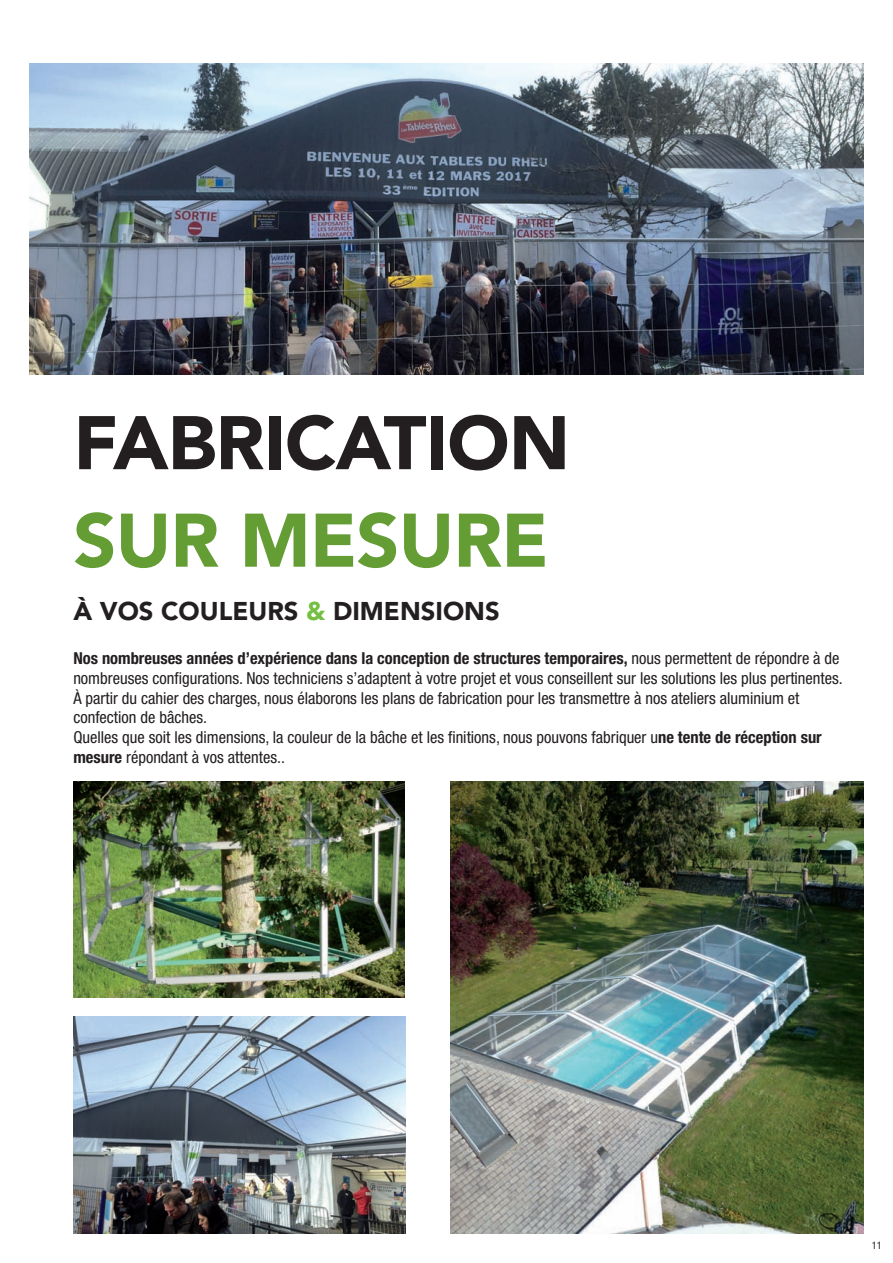
<style>
.page{position:relative;width:893px;height:1263px;background:#fff}
.page>*{position:absolute;margin:0;border:0;box-sizing:border-box;transform-origin:0 0}
.t1{font:900 75px "Avenir LT Std";letter-spacing:-.01em;color:#231f20}
.t2{font:900 75px "Avenir LT Std";letter-spacing:-.01em;color:#639d34}
.t3{font:900 25.5px "Avenir LT Std";color:#231f20}
.t4{font:condensed 16.5px/19.8px "Helvetica Neue LT Std";color:#231f20}
.t5{font:condensed 10.5px "Helvetica Neue LT Std";color:#231f20}
.s1{color:#74bf43}
.s2{font-weight:700}
</style>
<div class="page">
<img style="left:30px;top:64px;width:833px;height:310px">
<img style="left:73px;top:781px;width:332px;height:217px">
<img style="left:73px;top:1016px;width:332px;height:217px">
<img style="left:450px;top:781px;width:413px;height:452px">
<h1 class="t1" style="left:73px;top:398px;width:498px">FABRICATION</h1>
<h1 class="t2" style="left:73px;top:495px;width:477px">SUR MESURE</h1>
<h2 class="t3" style="left:73px;top:596px;width:428px">À VOS COULEURS <span class="s1">&amp;</span> DIMENSIONS</h2>
<p class="t4" style="left:73px;top:648px;width:771px"><span class="s2">nos nombreuses années d’expérience dans la conception de structures temporaires,</span> nous permettent de répondre à de nombreuses configurations. nos techniciens s’adaptent à votre projet et vous conseillent sur les solutions les plus pertinentes. à partir du cahier des charges, nous élaborons les plans de fabrication pour les transmettre à nos ateliers aluminium et confection de bâches.<br>Quelles que soit les dimensions, la couleur de la bâche et les finitions, nous pouvons fabriquer u<span class="s2">ne tente de réception sur mesure</span> répondant à vos attentes..</p>
<p class="t5" style="left:872px;top:1239px;width:12px">11</p>
</div>
